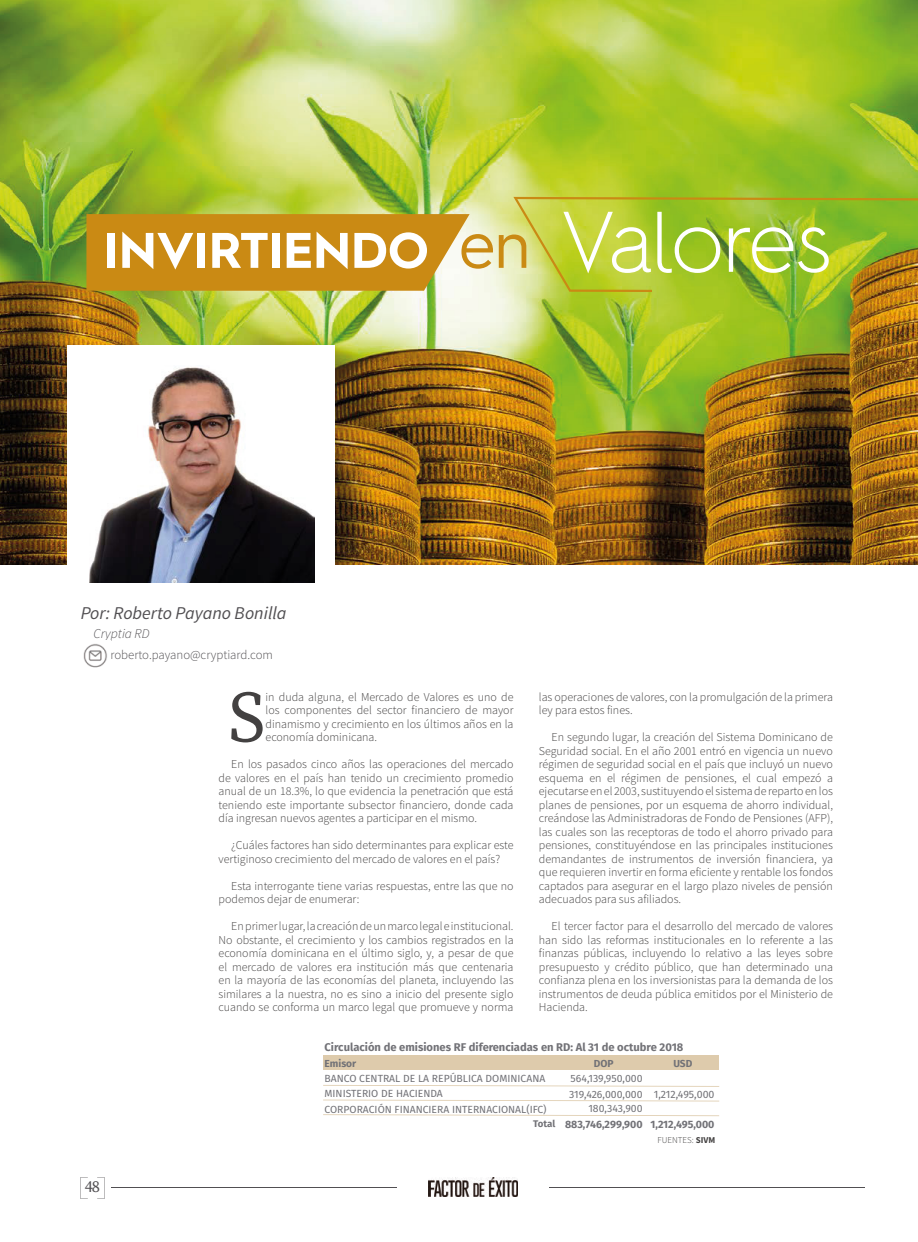
<style>
.page{position:relative;width:918px;height:1242px;background:#fff}
.page>*{position:absolute;margin:0;border:0;box-sizing:border-box;transform-origin:0 0}
.t1{font:72.6px "Source Serif Pro";color:#434141}
.t2{font:700 50.1px "Hurme Geometric Sans 2";color:#fff}
.t3{font:italic 18px "Source Sans Pro";color:#514f52}
.t4{font:16.5px "Source Serif Pro";color:#514f52}
.t5{font:italic 300 13.5px "Source Sans Pro";color:#514f52}
.t6{font:300 12.9px "Source Sans Pro";color:#514f52}
.t7{font:300 12px/13.5px "Source Sans Pro";color:#434141;text-align:justify}
.t8{font:700 11.25px "Fira Sans";color:#727277}
.t9{font:700 10.65px "Fira Sans";color:#727277}
.t10{font:10.65px "Fira Sans";color:#727277}
.t11{font:10.5px/15.1px "Fira Sans";color:#727277;text-align:right}
.t12{font:10.35px/15.1px "Fira Sans";color:#727277}
.t13{font:700 10.2px "Fira Sans";color:#727277}
.t14{font:300 9px "Source Sans Pro";color:#434141}
.s1{font-weight:400;font-size:65.1px;color:#ca8a14}
.s2{font-weight:300;font-size:86.1px}
.s3{font-size:9.6px}
.s4{font-weight:700}
</style>
<div class="page">
<img style="left:429px;top:1178px;width:88px;height:18px">
<svg style="left:80px;top:1177px;width:8px;height:22px"></svg>
<svg style="left:97px;top:1177px;width:8px;height:22px"></svg>
<hr style="left:112px;top:1188px;width:285px;height:1px;background:#514f52">
<hr style="left:549px;top:1188px;width:316px;height:1px;background:#514f52">
<img style="left:0;top:0;width:918px;height:564px">
<div style="left:68px;top:345px;width:267px;height:238px;background:#fff"></div>
<div style="left:323px;top:1056px;width:396px;height:14px;background:#decbac"></div>
<svg style="left:323px;top:1085px;width:396px;height:31px"></svg>
<img style="left:90px;top:367px;width:224px;height:216px">
<svg style="left:86px;top:214px;width:384px;height:77px;background:#cc9021"></svg>
<svg style="left:513px;top:197px;width:405px;height:95px;background:#a9c131"></svg>
<img style="left:83px;top:644px;width:24px;height:24px">
<h2 class="t2" style="left:104px;top:215px;width:729px">INVIRTIENDO <span class="s1">en</span> <span class="s2">Valores</span></h2>
<h3 class="t3" style="left:81px;top:602px;width:207px">Por: Roberto Payano Bonilla</h3>
<p class="t5" style="left:94px;top:626px;width:58px">Cryptia RD</p>
<p class="t6" style="left:110px;top:647px;width:164px">roberto.payano@cryptiard.com</p>
<h1 class="t1" style="left:228px;top:669px;width:39px">S</h1>
<p class="t7" style="left:266px;top:690px;width:250px">in duda alguna, el Mercado de Valores es uno de los componentes del sector financiero de mayor dinamismo y crecimiento en los últimos años en la economía dominicana.</p>
<p class="t7" style="left:219px;top:758px;width:297px;text-indent:13px">En los pasados cinco años las operaciones del mercado de valores en el país han tenido un crecimiento promedio anual de un 18.3%, lo que evidencia la penetración que está teniendo este importante subsector financiero, donde cada día ingresan nuevos agentes a participar en el mismo.</p>
<p class="t7" style="left:219px;top:839px;width:296px;text-indent:13px">¿Cuáles factores han sido determinantes para explicar este vertiginoso crecimiento del mercado de valores en el país?</p>
<p class="t7" style="left:219px;top:879px;width:296px;text-indent:13px">Esta interrogante tiene varias respuestas, entre las que no podemos dejar de enumerar:</p>
<p class="t7" style="left:219px;top:920px;width:297px;text-indent:13px">En primer lugar, la creación de un marco legal e institucional.<br>No obstante, el crecimiento y los cambios registrados en la economía dominicana en el último siglo, y, a pesar de que el mercado de valores era institución más que centenaria en la mayoría de las economías del planeta, incluyendo las similares a la nuestra, no es sino a inicio del presente siglo cuando se conforma un marco legal que promueve y norma</p>
<p class="t7" style="left:539px;top:690px;width:296px">las operaciones de valores, con la promulgación de la primera ley para estos fines.</p>
<p class="t7" style="left:539px;top:731px;width:296px;text-indent:13px">En segundo lugar, la creación del Sistema Dominicano de Seguridad social. En el año 2001 entró en vigencia un nuevo régimen de seguridad social en el país que incluyó un nuevo esquema en el régimen de pensiones, el cual empezó a ejecutarse en el 2003, sustituyendo el sistema de reparto en los planes de pensiones, por un esquema de ahorro individual, creándose las Administradoras de Fondo de Pensiones (AFP), las cuales son las receptoras de todo el ahorro privado para pensiones, constituyéndose en las principales instituciones demandantes de instrumentos de inversión financiera, ya que requieren invertir en forma eficiente y rentable los fondos captados para asegurar en el largo plazo niveles de pensión adecuados para sus afiliados.</p>
<p class="t7" style="left:539px;top:920px;width:296px;text-indent:13px">El tercer factor para el desarrollo del mercado de valores han sido las reformas institucionales en lo referente a las finanzas públicas, incluyendo lo relativo a las leyes sobre presupuesto y crédito público, que han determinado una confianza plena en los inversionistas para la demanda de los instrumentos de deuda pública emitidos por el Ministerio de Hacienda.</p>
<p class="t8" style="left:325px;top:1038px;width:360px">Circulación de emisiones RF diferenciadas en RD: Al 31 de octubre 2018</p>
<p class="t13" style="left:325px;top:1055px;width:33px">Emisor</p>
<p class="t13" style="left:594px;top:1055px;width:21px">DOP</p>
<p class="t13" style="left:673px;top:1055px;width:21px">USD</p>
<p class="t12" style="left:325px;top:1071px;width:224px">BANCO CENTRAL DE LA REPÚBLICA DOMINICANA<br>MINISTERIO DE HACIENDA<br>CORPORACIÓN FINANCIERA INTERNACIONAL(IFC)</p>
<p class="t11" style="left:569px;top:1071px;width:75px">564,139,950,000<br>319,426,000,000<br>180,343,900</p>
<p class="t9" style="left:533px;top:1115px;width:111px"><span class="s3">Total</span> 883,746,299,900</p>
<p class="t10" style="left:654px;top:1086px;width:62px">1,212,495,000</p>
<p class="t9" style="left:651px;top:1115px;width:65px">1,212,495,000</p>
<h3 class="t4" style="left:85px;top:1176px;width:17px">48</h3>
<p class="t14" style="left:658px;top:1135px;width:59px">FUENTES: <span class="s4">SIVM</span></p>
</div>
